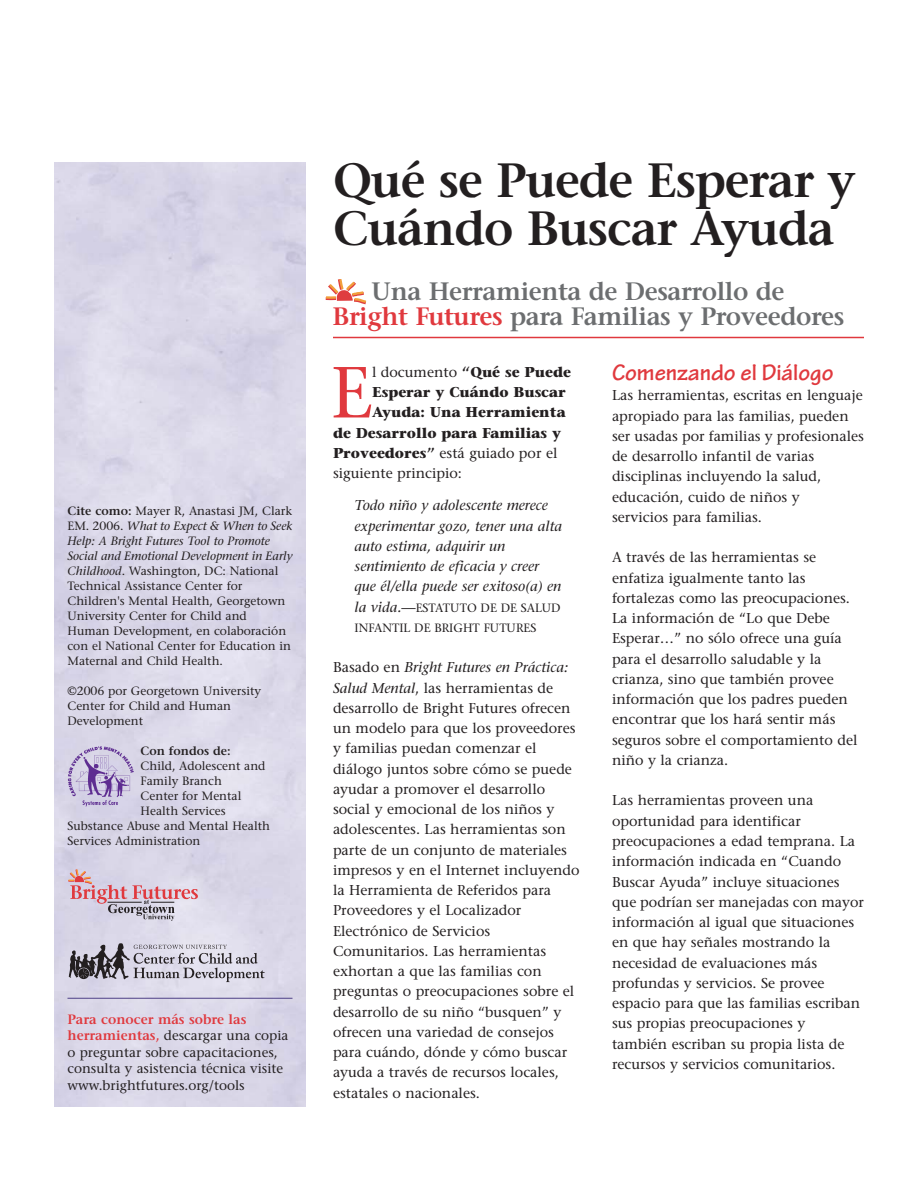
<style>
.page{position:relative;width:918px;height:1188px;background:#fff}
.page>*{position:absolute;margin:0;border:0;box-sizing:border-box;transform-origin:0 0}
.t1{font:72.15px "Stone Serif";color:#e0393e}
.t2{font:600 48px/48px "Stone Serif";letter-spacing:-.025em;color:#231f20}
.t3{font:600 25.05px/25px "Stone Serif";letter-spacing:-.02em;color:#6c6e70}
.t4{font:24px "Tekton MM 503 488";color:#e0393e}
.t5{font:14.25px/20.2px "Stone Serif";color:#231f20}
.t6{font:italic 14.25px/20.2px "Stone Serif";color:#231f20}
.t7{font:700 14.25px "Stone Serif";color:#231f20}
.t8{font:13.5px/16.5px "Stone Serif";color:#231f20}
.t9{font:12px/15px "Stone Serif";color:#231f20}
.t10{font:600 12px "Stone Serif";color:#231f20}
.s1{font-weight:600}
.s2{font-style:italic}
.s3{font-weight:600;color:#e0393e}
.s4{color:#e0393e}
.s5{font-weight:400}
.s6{font-weight:700}
.s7{font-style:italic;font-size:14.25px}
.s8{font-size:14.25px}
</style>
<div class="page">
<svg style="left:67px;top:868px;width:131px;height:53px;background:#d1bdcb"></svg>
<img style="left:66px;top:742px;width:69px;height:71px">
<hr style="left:333px;top:337px;width:531px;height:1px;background:#e0393e">
<svg style="left:69px;top:943px;width:196px;height:39px;background:#b1aeba"></svg>
<hr style="left:68px;top:998px;width:224px;height:1px;background:#4e4087">
<svg style="left:325px;top:279px;width:41px;height:25px"></svg>
<p class="t9" style="left:68px;top:505px;width:227px"><span class="s1">Cite como:</span> Mayer R, Anastasi JM, Clark EM. 2006. <span class="s2">What to Expect &amp; When to Seek Help: A Bright Futures Tool to Promote Social and Emotional Development in Early Childhood</span>. Washington, DC: National Technical Assistance Center for Children's Mental Health, Georgetown University Center for Child and<br>Human Development, en colaboración con el National Center for Education in Maternal and Child Health.</p>
<p class="t9" style="left:68px;top:685px;width:195px">©2006 por Georgetown University<br>Center for Child and Human<br>Development</p>
<p class="t10" style="left:141px;top:746px;width:92px">Con fondos de:</p>
<p class="t9" style="left:141px;top:760px;width:126px">Child, Adolescent and</p>
<p class="t9" style="left:141px;top:775px;width:83px">Family Branch</p>
<p class="t9" style="left:141px;top:790px;width:102px">Center for Mental</p>
<p class="t9" style="left:141px;top:805px;width:87px">Health Services</p>
<p class="t9" style="left:68px;top:820px;width:204px">Substance Abuse and Mental Health</p>
<p class="t9" style="left:68px;top:835px;width:134px">Services Administration</p>
<p class="t8" style="left:67px;top:1012px;width:223px"><span class="s3">Para conocer más sobre las herramientas,</span> descargar una copia o preguntar sobre capacitaciones, consulta y asistencia técnica visite www.brightfutures.org/tools</p>
<h2 class="t2" style="left:333px;top:162px;width:524px">Qué se Puede Esperar y<br>Cuándo Buscar Ayuda</h2>
<h3 class="t3" style="left:333px;top:281px;width:513px;text-indent:39px">Una Herramienta de Desarrollo de<br><span class="s4">Bright Futures</span> para Familias y Proveedores</h3>
<h1 class="t1" style="left:331px;top:364px;width:43px">E</h1>
<p class="t7" style="left:372px;top:367px;width:200px"><span class="s5">l documento</span> “Qué se Puede</p>
<p class="t7" style="left:372px;top:387px;width:195px">Esperar y Cuándo Buscar</p>
<p class="t7" style="left:372px;top:407px;width:195px">Ayuda: Una Herramienta</p>
<p class="t7" style="left:333px;top:427px;width:230px">de Desarrollo para Familias y</p>
<p class="t5" style="left:333px;top:444px;width:226px"><span class="s6">Proveedores”</span> está guiado por el</p>
<p class="t5" style="left:333px;top:465px;width:131px">siguiente principio:</p>
<p class="t6" style="left:355px;top:497px;width:209px">Todo niño y adolescente merece experimentar gozo, tener una alta auto estima, adquirir un sentimiento de eficacia y creer que él/ella puede ser exitoso(a) en</p>
<p class="t9" style="left:355px;top:599px;width:208px;line-height:20.2px"><span class="s7">la vida.</span><span class="s8">—</span>ESTATUTO DE DE SALUD<br>INFANTIL DE BRIGHT FUTURES</p>
<p class="t5" style="left:333px;top:659px;width:248px">Basado en <span class="s2">Bright Futures en Práctica:<br>Salud Mental</span>, las herramientas de desarrollo de Bright Futures ofrecen un modelo para que los proveedores y familias puedan comenzar el diálogo juntos sobre cómo se puede ayudar a promover el desarrollo social y emocional de los niños y adolescentes. Las herramientas son parte de un conjunto de materiales impresos y en el Internet incluyendo la Herramienta de Referidos para<br>Proveedores y el Localizador<br>Electrónico de Servicios<br>Comunitarios. Las herramientas exhortan a que las familias con preguntas o preocupaciones sobre el desarrollo de su niño “busquen” y ofrecen una variedad de consejos para cuándo, dónde y cómo buscar ayuda a través de recursos locales, estatales o nacionales.</p>
<h3 class="t4" style="left:612px;top:364px;width:223px">Comenzando el Diálogo</h3>
<p class="t5" style="left:612px;top:387px;width:254px">Las herramientas, escritas en lenguaje apropiado para las familias, pueden ser usadas por familias y profesionales de desarrollo infantil de varias disciplinas incluyendo la salud, educación, cuido de niños y<br>servicios para familias.</p>
<p class="t5" style="left:612px;top:549px;width:247px">A través de las herramientas se enfatiza igualmente tanto las fortalezas como las preocupaciones.<br>La información de “Lo que Debe<br>Esperar…” no sólo ofrece una guía para el desarrollo saludable y la crianza, sino que también provee información que los padres pueden encontrar que los hará sentir más seguros sobre el comportamiento del niño y la crianza.</p>
<p class="t5" style="left:612px;top:792px;width:253px">Las herramientas proveen una oportunidad para identificar preocupaciones a edad temprana. La información indicada en “Cuando Buscar Ayuda” incluye situaciones que podrían ser manejadas con mayor información al igual que situaciones en que hay señales mostrando la necesidad de evaluaciones más profundas y servicios. Se provee espacio para que las familias escriban sus propias preocupaciones y también escriban su propia lista de recursos y servicios comunitarios.</p>
</div>
